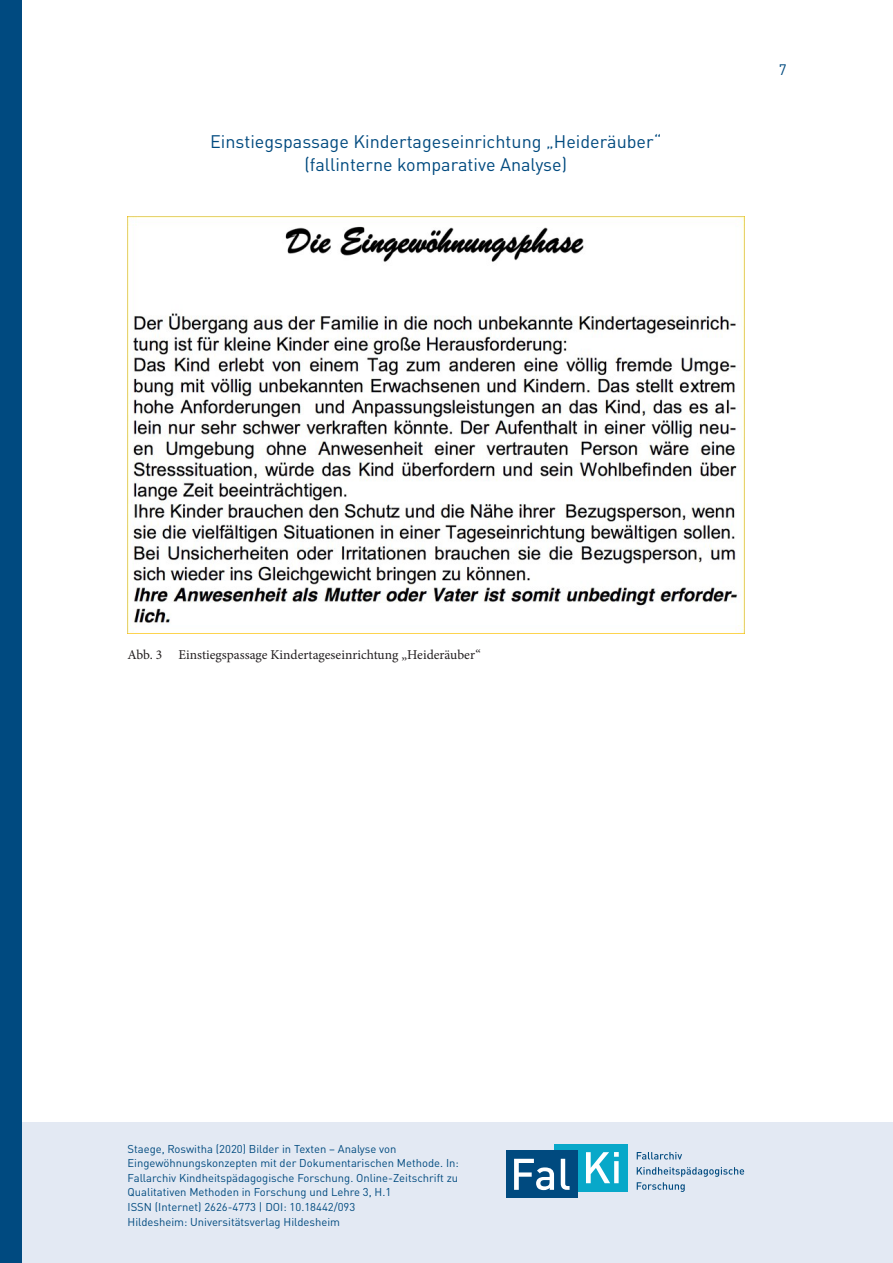
<style>
.page{position:relative;width:893px;height:1263px;background:#fff}
.page>*{position:absolute;margin:0;border:0;box-sizing:border-box;transform-origin:0 0}
.Überschrift_3{font:18px/23.4px "DIN Pro";color:#004a7f;text-align:center}
.t1{font:15px "DIN Pro";color:#004a7f}
.Beschriftung__Abbild{font:13.5px "Minion Pro";letter-spacing:-.005em;color:#231f20}
.t2{font:11.25px/14.7px "DIN Pro";color:#004a7f}
</style>
<div class="page">
<div style="left:0;top:1123px;width:893px;height:140px;background:#e3e9f3"></div>
<div style="left:554px;top:1144px;width:74px;height:47px;background:#08a8c9"></div>
<div style="left:506px;top:1150px;width:72px;height:48px;background:#004a7f"></div>
<svg style="left:586px;top:1152px;width:33px;height:31px"></svg>
<svg style="left:637px;top:1167px;width:107px;height:25px"></svg>
<svg style="left:637px;top:1152px;width:45px;height:7px"></svg>
<svg style="left:514px;top:1159px;width:56px;height:31px"></svg>
<img style="left:128px;top:216px;width:616px;height:418px">
<div style="left:0;top:0;width:21px;height:1263px;background:#004a80"></div>
<p class="Überschrift_3" style="left:210px;top:128px;width:453px">Einstiegspassage Kindertageseinrichtung „Heideräuber“ (fallinterne komparative Analyse)</p>
<h2 class="t1" style="left:779px;top:58px;width:9px">7</h2>
<p class="Beschriftung__Abbild" style="left:128px;top:645px;width:355px">Abb. 3 Einstiegspassage Kindertageseinrichtung „Heideräuber“</p>
<p class="t2" style="left:128px;top:1140px;width:333px">Staege, Roswitha (2020) Bilder in Texten – Analyse von Eingewöhnungskonzepten mit der Dokumentarischen Methode. In:<br>Fallarchiv Kindheitspädagogische Forschung. Online-Zeitschrift zu Qualitativen Methoden in Forschung und Lehre 3, H.1<br>ISSN (Internet) 2626-4773 | DOI: 10.18442/093<br>Hildesheim: Universitätsverlag Hildesheim</p>
</div>
